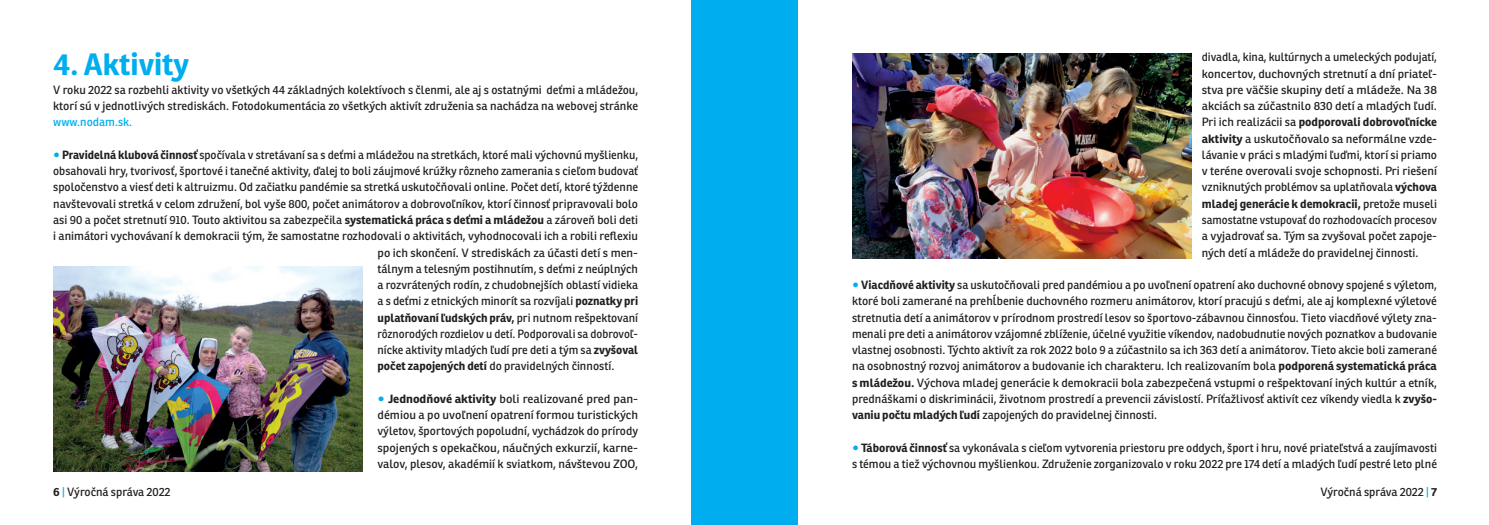
<style>
.page{position:relative;width:1489px;height:525px;background:#fff}
.page>*{position:absolute;margin:0;border:0;box-sizing:border-box;transform-origin:0 0}
.nadpis{font:700 30px "Ronnia";color:#00aeef}
.text{font:11.62px/16.2px "Ronnia";color:#231f20;text-align:justify}
.text-2{font:11.62px/16.2px "Ronnia";color:#231f20;text-align:justify;scale:1.05 1}
.s1{color:#00aeef}
.s2{font-weight:700}
</style>
<div class="page">
<div style="left:691px;top:0;width:53px;height:524px;background:#00aeef"></div>
<div style="left:744px;top:0;width:53px;height:524px;background:#00aeef"></div>
<img style="left:53px;top:266px;width:309px;height:205px">
<img style="left:852px;top:53px;width:338px;height:206px">
<p class="nadpis" style="left:53px;top:45px;width:137px">4. Aktivity</p>
<p class="text" style="left:53px;top:81px;width:586px">V roku 2022 sa rozbehli aktivity vo všetkých 44 základných kolektívoch s členmi, ale aj s ostatnými deťmi a mládežou, ktorí sú v jednotlivých strediskách. Fotodokumentácia zo všetkých aktivít združenia sa nachádza na webovej stránke <span class="s1">www.nodam.sk.</span></p>
<p class="text" style="left:53px;top:146px;width:586px"><span class="s1">○</span> <span class="s2">Pravidelná klubová činnosť</span> spočívala v stretávaní sa s deťmi a mládežou na stretkách, ktoré mali výchovnú myšlienku, obsahovali hry, tvorivosť, športové i tanečné aktivity, ďalej to boli záujmové krúžky rôzneho zamerania s cieľom budovať spoločenstvo a viesť deti k altruizmu. Od začiatku pandémie sa stretká uskutočňovali online. Počet detí, ktoré týždenne navštevovali stretká v celom združení, bol vyše 800, počet animátorov a dobrovoľníkov, ktorí činnosť pripravovali bolo asi 90 a počet stretnutí 910. Touto aktivitou sa zabezpečila <span class="s2">systematická práca s deťmi a mládežou</span> a zároveň boli deti i animátori vychovávaní k demokracii tým, že samostatne rozhodovali o aktivitách, vyhodnocovali ich a robili reflexiu</p>
<p class="text" style="left:377px;top:244px;width:262px">po ich skončení. V strediskách za účasti detí s men&shy;tálnym a telesným postihnutím, s deťmi z neúplných a rozvrátených rodín, z chudobnejších oblastí vidieka a s deťmi z etnických minorít sa rozvíjali <span class="s2">poznatky pri uplatňovaní ľudských práv,</span> pri nutnom rešpektovaní rôznorodých rozdielov u detí. Podporovali sa dobrovoľ&shy;nícke aktivity mladých ľudí pre deti a tým sa <span class="s2">zvyšoval počet zapojených detí</span> do pravidelných činností.</p>
<p class="text-2" style="left:377px;top:390px;width:250px"><span class="s1">○</span> <span class="s2">Jednodňové aktivity</span> boli realizované pred pan&shy;démiou a po uvoľnení opatrení formou turistických výletov, športových popoludní, vychádzok do prírody spojených s opekačkou, náučných exkurzií, karne&shy;valov, plesov, akadémií k sviatkom, návštevou ZOO,</p>
<p class="text" style="left:1201px;top:49px;width:237px">divadla, kina, kultúrnych a umeleckých podujatí, koncertov, duchovných stretnutí a dní priateľ&shy;stva pre väčšie skupiny detí a mládeže. Na 38 akciách sa zúčastnilo 830 detí a mladých ľudí.<br>Pri ich realizácii sa <span class="s2">podporovali dobrovoľnícke aktivity</span> a uskutočňovalo sa neformálne vzde&shy;lávanie v práci s mladými ľuďmi, ktorí si priamo v teréne overovali svoje schopnosti. Pri riešení vzniknutých problémov sa uplatňovala <span class="s2">výchova mladej generácie k demokracii,</span> pretože museli samostatne vstupovať do rozhodovacích procesov a vyjadrovať sa. Tým sa zvyšoval počet zapoje&shy;ných detí a mládeže do pravidelnej činnosti.</p>
<p class="text" style="left:852px;top:276px;width:586px"><span class="s1">○</span> <span class="s2">Viacdňové aktivity</span> sa uskutočňovali pred pandémiou a po uvoľnení opatrení ako duchovné obnovy spojené s výletom, ktoré boli zamerané na prehĺbenie duchovného rozmeru animátorov, ktorí pracujú s deťmi, ale aj komplexné výletové stretnutia detí a animátorov v prírodnom prostredí lesov so športovo-zábavnou činnosťou. Tieto viacdňové výlety zna&shy;menali pre deti a animátorov vzájomné zblíženie, účelné využitie víkendov, nadobudnutie nových poznatkov a budovanie vlastnej osobnosti. Týchto aktivít za rok 2022 bolo 9 a zúčastnilo sa ich 363 detí a animátorov. Tieto akcie boli zamerané na osobnostný rozvoj animátorov a budovanie ich charakteru. Ich realizovaním bola <span class="s2">podporená systematická práca s mládežou.</span> Výchova mladej generácie k demokracii bola zabezpečená vstupmi o rešpektovaní iných kultúr a etník, prednáškami o diskriminácii, životnom prostredí a prevencii závislostí. Príťažlivosť aktivít cez víkendy viedla k <span class="s2">zvyšo&shy;vaniu počtu mladých ľudí</span> zapojených do pravidelnej činnosti.</p>
<p class="text" style="left:852px;top:439px;width:586px"><span class="s1">○</span> <span class="s2">Táborová činnosť</span> sa vykonávala s cieľom vytvorenia priestoru pre oddych, šport i hru, nové priateľstvá a zaujímavosti s témou a tiež výchovnou myšlienkou. Združenie zorganizovalo v roku 2022 pre 174 detí a mladých ľudí pestré leto plné</p>
<p class="text" style="left:53px;top:483px;width:119px"><span class="s2">6</span> <span class="s1">|</span> Výročná správa 2022</p>
<p class="text" style="left:1320px;top:483px;width:118px">Výročná správa 2022 <span class="s1">|</span> <span class="s2">7</span></p>
</div>
